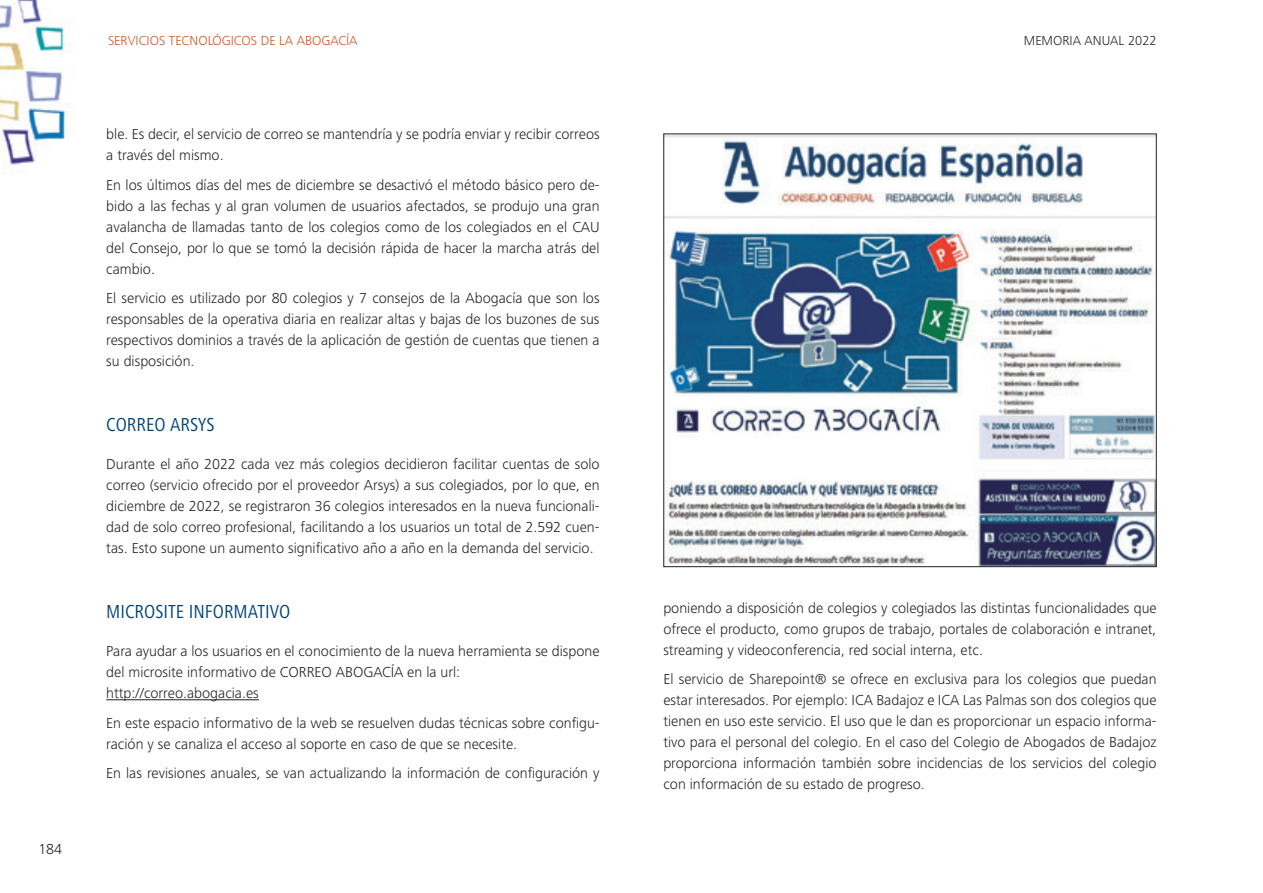
<style>
.page{position:relative;width:1263px;height:893px;background:#fff}
.page>*{position:absolute;margin:0;border:0;box-sizing:border-box;transform-origin:0 0}
.t1{font:condensed 19.5px "Frutiger Next LT";color:#004275}
.t2{font:300 15px/21px "Frutiger Next LT";color:#231f20;text-align:justify}
.t3{font:300 13.5px "Frutiger Next LT";color:#c8531d}
.t4{font:300 13.5px "Frutiger Next LT";color:#231f20}
</style>
<div class="page">
<img style="left:0;top:0;width:68px;height:165px">
<hr style="left:106px;top:699px;width:153px;height:1px;background:#231f20">
<img style="left:665px;top:136px;width:490px;height:429px">
<p class="t2" style="left:38px;top:838px;width:25px">184</p>
<p class="t3" style="left:108px;top:33px;width:251px">SERVICIOS TECNOLÓGICOS DE LA ABOGACÍA</p>
<p class="t4" style="left:1024px;top:33px;width:134px">MEMORIA ANUAL 2022</p>
<p class="t2" style="left:106px;top:124px;width:495px">ble. Es decir, el servicio de correo se mantendría y se podría enviar y recibir correos a través del mismo.</p>
<p class="t2" style="left:106px;top:174px;width:495px">En los últimos días del mes de diciembre se desactivó el método básico pero de&shy;bido a las fechas y al gran volumen de usuarios afectados, se produjo una gran avalancha de llamadas tanto de los colegios como de los colegiados en el CAU del Consejo, por lo que se tomó la decisión rápida de hacer la marcha atrás del cambio.</p>
<p class="t2" style="left:106px;top:288px;width:495px">El servicio es utilizado por 80 colegios y 7 consejos de la Abogacía que son los responsables de la operativa diaria en realizar altas y bajas de los buzones de sus respectivos dominios a través de la aplicación de gestión de cuentas que tienen a su disposición.</p>
<h1 class="t1" style="left:106px;top:414px;width:110px">CORREO ARSYS</h1>
<p class="t2" style="left:106px;top:454px;width:495px">Durante el año 2022 cada vez más colegios decidieron facilitar cuentas de solo correo (servicio ofrecido por el proveedor Arsys) a sus colegiados, por lo que, en diciembre de 2022, se registraron 36 colegios interesados en la nueva funcionali&shy;dad de solo correo profesional, facilitando a los usuarios un total de 2.592 cuen&shy;tas. Esto supone un aumento significativo año a año en la demanda del servicio.</p>
<h1 class="t1" style="left:106px;top:601px;width:186px">MICROSITE INFORMATIVO</h1>
<p class="t2" style="left:106px;top:641px;width:495px;text-align:left">Para ayudar a los usuarios en el conocimiento de la nueva herramienta se dispone del microsite informativo de CORREO ABOGACÍA en la url: http://correo.abogacia.es</p>
<p class="t2" style="left:106px;top:712px;width:495px">En este espacio informativo de la web se resuelven dudas técnicas sobre configu&shy;ración y se canaliza el acceso al soporte en caso de que se necesite.</p>
<p class="t2" style="left:106px;top:763px;width:495px">En las revisiones anuales, se van actualizando la información de configuración y</p>
<p class="t2" style="left:663px;top:597px;width:495px">poniendo a disposición de colegios y colegiados las distintas funcionalidades que ofrece el producto, como grupos de trabajo, portales de colaboración e intranet, streaming y videoconferencia, red social interna, etc.</p>
<p class="t2" style="left:663px;top:669px;width:495px">El servicio de Sharepoint® se ofrece en exclusiva para los colegios que puedan estar interesados. Por ejemplo: ICA Badajoz e ICA Las Palmas son dos colegios que tienen en uso este servicio. El uso que le dan es proporcionar un espacio informa&shy;tivo para el personal del colegio. En el caso del Colegio de Abogados de Badajoz proporciona información también sobre incidencias de los servicios del colegio con información de su estado de progreso.</p>
</div>
